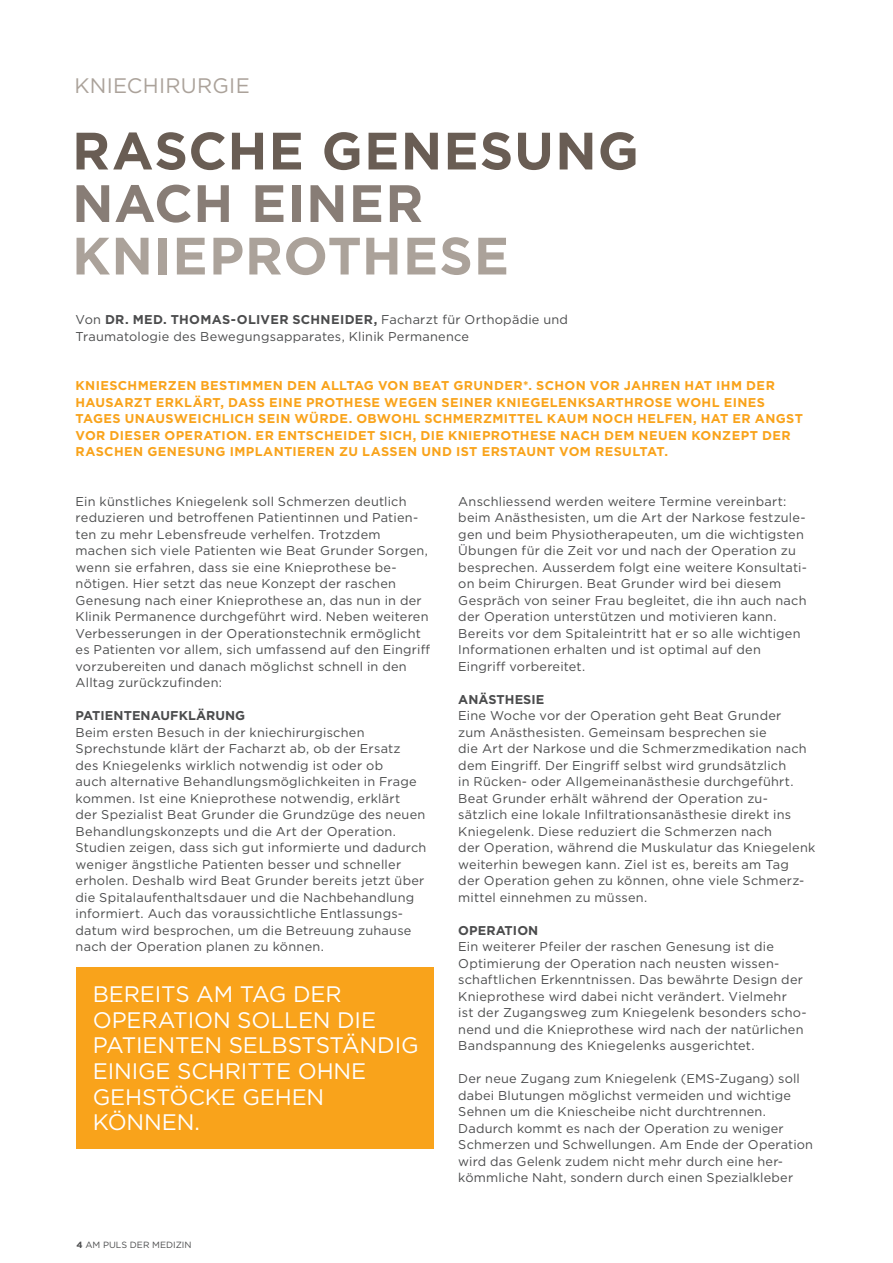
<style>
.page{position:relative;width:893px;height:1263px;background:#fff}
.page>*{position:absolute;margin:0;border:0;box-sizing:border-box;transform-origin:0 0}
.t1{font:700 52.5px "Gotham";letter-spacing:.02em;color:#695d54}
.t2{font:700 52.5px "Gotham";letter-spacing:.02em;color:#aba29a}
.t3{font:700 52.5px "Gotham";letter-spacing:.015em;color:#887d76}
.t4{font:22.5px/25.7px "Gotham";letter-spacing:-.005em;color:#fff}
.t5{font:21px "Gotham";letter-spacing:.015em;color:#aba29a}
.t6{font:12.75px/16.5px "Gotham";letter-spacing:.02em;color:#4b4c4d}
.t7{font:700 12.75px/16.5px "Gotham";letter-spacing:.03em;color:#f9a31b}
.t8{font:700 12.75px "Gotham";letter-spacing:.005em;color:#4b4c4d}
.t9{font:9px "Gotham";color:#4b4c4d}
.s1{font-weight:700}
</style>
<div class="page">
<div style="left:77px;top:968px;width:357px;height:181px;background:#f9a31b"></div>
<h3 class="t5" style="left:74px;top:72px;width:177px">KNIECHIRURGIE</h3>
<h1 class="t1" style="left:72px;top:116px;width:568px">RASCHE GENESUNG</h1>
<h1 class="t3" style="left:72px;top:169px;width:353px">NACH EINER</h1>
<h1 class="t2" style="left:72px;top:221px;width:438px">KNIEPROTHESE</h1>
<p class="t6" style="left:76px;top:311px;width:494px">Von <span class="s1">DR. MED. THOMAS-OLIVER SCHNEIDER,</span> Facharzt für Orthopädie und<br>Traumatologie des Bewegungsapparates, Klinik Permanence</p>
<p class="t7" style="left:76px;top:377px;width:729px">KNIESCHMERZEN BESTIMMEN DEN ALLTAG VON BEAT GRUNDER*. SCHON VOR JAHREN HAT IHM DER HAUSARZT ERKLÄRT, DASS EINE PROTHESE WEGEN SEINER KNIEGELENKSARTHROSE WOHL EINES TAGES UNAUSWEICHLICH SEIN WÜRDE. OBWOHL SCHMERZMITTEL KAUM NOCH HELFEN, HAT ER ANGST VOR DIESER OPERATION. ER ENTSCHEIDET SICH, DIE KNIEPROTHESE NACH DEM NEUEN KONZEPT DER RASCHEN GENESUNG IMPLANTIEREN ZU LASSEN UND IST ERSTAUNT VOM RESULTAT.</p>
<p class="t6" style="left:76px;top:493px;width:356px">Ein künstliches Kniegelenk soll Schmerzen deutlich reduzieren und betroffenen Patientinnen und Patien&shy;ten zu mehr Lebensfreude verhelfen. Trotzdem machen sich viele Patienten wie Beat Grunder Sorgen, wenn sie erfahren, dass sie eine Knieprothese be&shy;nötigen. Hier setzt das neue Konzept der raschen Genesung nach einer Knieprothese an, das nun in der Klinik Permanence durchgeführt wird. Neben weiteren Verbesserungen in der Operationstechnik ermöglicht es Patienten vor allem, sich umfassend auf den Eingriff vorzubereiten und danach möglichst schnell in den Alltag zurückzufinden:</p>
<p class="t8" style="left:76px;top:707px;width:171px">PATIENTENAUFKLÄRUNG</p>
<p class="t6" style="left:76px;top:724px;width:352px">Beim ersten Besuch in der kniechirurgischen Sprechstunde klärt der Facharzt ab, ob der Ersatz des Kniegelenks wirklich notwendig ist oder ob<br>auch alternative Behandlungsmöglichkeiten in Frage kommen. Ist eine Knieprothese notwendig, erklärt<br>der Spezialist Beat Grunder die Grundzüge des neuen Behandlungskonzepts und die Art der Operation.<br>Studien zeigen, dass sich gut informierte und dadurch weniger ängstliche Patienten besser und schneller erholen. Deshalb wird Beat Grunder bereits jetzt über die Spitalaufenthaltsdauer und die Nachbehandlung informiert. Auch das voraussichtliche Entlassungs&shy;datum wird besprochen, um die Betreuung zuhause nach der Operation planen zu können.</p>
<h2 class="t4" style="left:93px;top:981px;width:327px">BEREITS AM TAG DER<br>OPERATION SOLLEN DIE<br>PATIENTEN SELBSTSTÄNDIG<br>EINIGE SCHRITTE OHNE<br>GEHSTÖCKE GEHEN<br>KÖNNEN.</h2>
<p class="t9" style="left:77px;top:1239px;width:117px"><span class="s1">4</span> AM PULS DER MEDIZIN</p>
<p class="t6" style="left:458px;top:493px;width:350px">Anschliessend werden weitere Termine vereinbart: beim Anästhesisten, um die Art der Narkose festzule&shy;gen und beim Physiotherapeuten, um die wichtigsten Übungen für die Zeit vor und nach der Operation zu besprechen. Ausserdem folgt eine weitere Konsultati&shy;on beim Chirurgen. Beat Grunder wird bei diesem Gespräch von seiner Frau begleitet, die ihn auch nach der Operation unterstützen und motivieren kann.<br>Bereits vor dem Spitaleintritt hat er so alle wichtigen Informationen erhalten und ist optimal auf den Eingriff vorbereitet.</p>
<p class="t8" style="left:458px;top:691px;width:88px">ANÄSTHESIE</p>
<p class="t6" style="left:458px;top:707px;width:359px">Eine Woche vor der Operation geht Beat Grunder<br>zum Anästhesisten. Gemeinsam besprechen sie<br>die Art der Narkose und die Schmerzmedikation nach dem Eingriff. Der Eingriff selbst wird grundsätzlich<br>in Rücken- oder Allgemeinanästhesie durchgeführt.<br>Beat Grunder erhält während der Operation zu&shy;sätzlich eine lokale Infiltrationsanästhesie direkt ins Kniegelenk. Diese reduziert die Schmerzen nach<br>der Operation, während die Muskulatur das Kniegelenk weiterhin bewegen kann. Ziel ist es, bereits am Tag<br>der Operation gehen zu können, ohne viele Schmerz&shy;mittel einnehmen zu müssen.</p>
<p class="t8" style="left:458px;top:922px;width:82px">OPERATION</p>
<p class="t6" style="left:458px;top:938px;width:350px">Ein weiterer Pfeiler der raschen Genesung ist die Optimierung der Operation nach neusten wissen&shy;schaftlichen Erkenntnissen. Das bewährte Design der Knieprothese wird dabei nicht verändert. Vielmehr<br>ist der Zugangsweg zum Kniegelenk besonders scho&shy;nend und die Knieprothese wird nach der natürlichen Bandspannung des Kniegelenks ausgerichtet.</p>
<p class="t6" style="left:458px;top:1070px;width:356px">Der neue Zugang zum Kniegelenk (EMS-Zugang) soll dabei Blutungen möglichst vermeiden und wichtige Sehnen um die Kniescheibe nicht durchtrennen.<br>Dadurch kommt es nach der Operation zu weniger Schmerzen und Schwellungen. Am Ende der Operation wird das Gelenk zudem nicht mehr durch eine her&shy;kömmliche Naht, sondern durch einen Spezialkleber</p>
</div>
